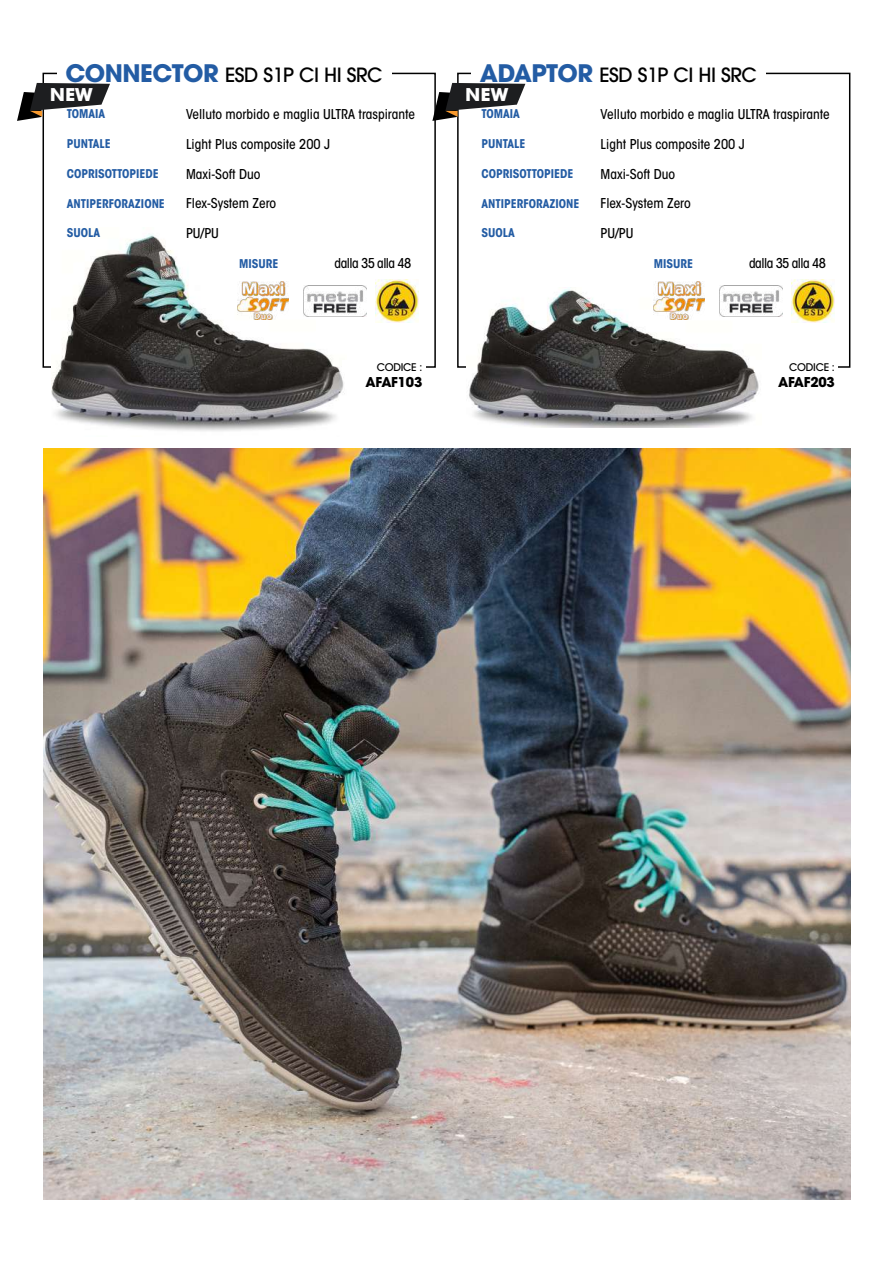
<style>
.page{position:relative;width:893px;height:1263px;background:#fff}
.page>*{position:absolute;margin:0;border:0;box-sizing:border-box;transform-origin:0 0}
.t1{font:500 19.5px "ITC Avant Garde Pro";letter-spacing:-.02em;color:#000}
.t2{font:700 18px "Futura";color:#fff}
.t3{font:500 condensed 13.5px "ITC Avant Garde Std";color:#000}
.t4{font:500 condensed 13.5px "ITC Avant Garde Std";letter-spacing:-.04em;color:#000}
.t5{font:700 13.5px "ITC Avant Garde Pro";letter-spacing:-.02em;color:#000}
.t6{font:700 condensed 12px "ITC Avant Garde Std";color:#235ca4}
.t7{font:500 10.5px "ITC Avant Garde Pro";letter-spacing:-.02em;color:#000}
.s1{font-weight:700;font-size:24px;color:#235ca4}
</style>
<div class="page">
<img style="left:43px;top:449px;width:807px;height:750px">
<img style="left:51px;top:234px;width:296px;height:197px">
<img style="left:468px;top:287px;width:293px;height:141px">
<img style="left:376px;top:279px;width:43px;height:43px">
<img style="left:237px;top:282px;width:52px;height:38px">
<img style="left:303px;top:285px;width:64px;height:31px">
<img style="left:792px;top:279px;width:43px;height:43px">
<img style="left:653px;top:282px;width:52px;height:38px">
<img style="left:719px;top:285px;width:64px;height:31px">
<div style="left:342px;top:360px;width:83px;height:11px;background:#fff"></div>
<div style="left:755px;top:360px;width:83px;height:11px;background:#fff"></div>
<svg style="left:17px;top:83px;width:93px;height:38px"></svg>
<svg style="left:432px;top:83px;width:93px;height:38px"></svg>
<h1 class="t1" style="left:65px;top:62px;width:319px"><span class="s1">CONNECTOR</span> ESD S1P CI HI SRC</h1>
<h1 class="t1" style="left:480px;top:62px;width:278px"><span class="s1">ADAPTOR</span> ESD S1P CI HI SRC</h1>
<h2 class="t2" style="left:50px;top:81px;width:45px">NEW</h2>
<h2 class="t2" style="left:465px;top:81px;width:45px">NEW</h2>
<p class="t6" style="left:67px;top:106px;width:40px">TOMAIA</p>
<p class="t3" style="left:186px;top:106px;width:230px">Velluto morbido e maglia ULTRA traspirante</p>
<p class="t6" style="left:67px;top:136px;width:45px">PUNTALE</p>
<p class="t3" style="left:186px;top:136px;width:146px">Light Plus composite 200 J</p>
<p class="t6" style="left:67px;top:166px;width:93px">COPRISOTTOPIEDE</p>
<p class="t3" style="left:186px;top:165px;width:76px">Maxi-Soft Duo</p>
<p class="t6" style="left:67px;top:196px;width:100px">ANTIPERFORAZIONE</p>
<p class="t3" style="left:186px;top:195px;width:92px">Flex-System Zero</p>
<p class="t6" style="left:67px;top:225px;width:35px">SUOLA</p>
<p class="t3" style="left:186px;top:225px;width:34px">PU/PU</p>
<p class="t6" style="left:239px;top:256px;width:41px">MISURE</p>
<p class="t4" style="left:335px;top:255px;width:78px">dalla 35 alla 48</p>
<p class="t7" style="left:377px;top:360px;width:47px">CODICE :</p>
<p class="t5" style="left:366px;top:373px;width:58px">AFAF103</p>
<p class="t6" style="left:482px;top:106px;width:40px">TOMAIA</p>
<p class="t3" style="left:601px;top:106px;width:230px">Velluto morbido e maglia ULTRA traspirante</p>
<p class="t6" style="left:482px;top:136px;width:45px">PUNTALE</p>
<p class="t3" style="left:601px;top:136px;width:146px">Light Plus composite 200 J</p>
<p class="t6" style="left:482px;top:166px;width:93px">COPRISOTTOPIEDE</p>
<p class="t3" style="left:601px;top:165px;width:76px">Maxi-Soft Duo</p>
<p class="t6" style="left:482px;top:196px;width:100px">ANTIPERFORAZIONE</p>
<p class="t3" style="left:601px;top:195px;width:92px">Flex-System Zero</p>
<p class="t6" style="left:482px;top:225px;width:35px">SUOLA</p>
<p class="t3" style="left:601px;top:225px;width:34px">PU/PU</p>
<p class="t6" style="left:654px;top:256px;width:41px">MISURE</p>
<p class="t4" style="left:749px;top:255px;width:78px">dalla 35 alla 48</p>
<p class="t7" style="left:789px;top:360px;width:47px">CODICE :</p>
<p class="t5" style="left:778px;top:373px;width:58px">AFAF203</p>
</div>
